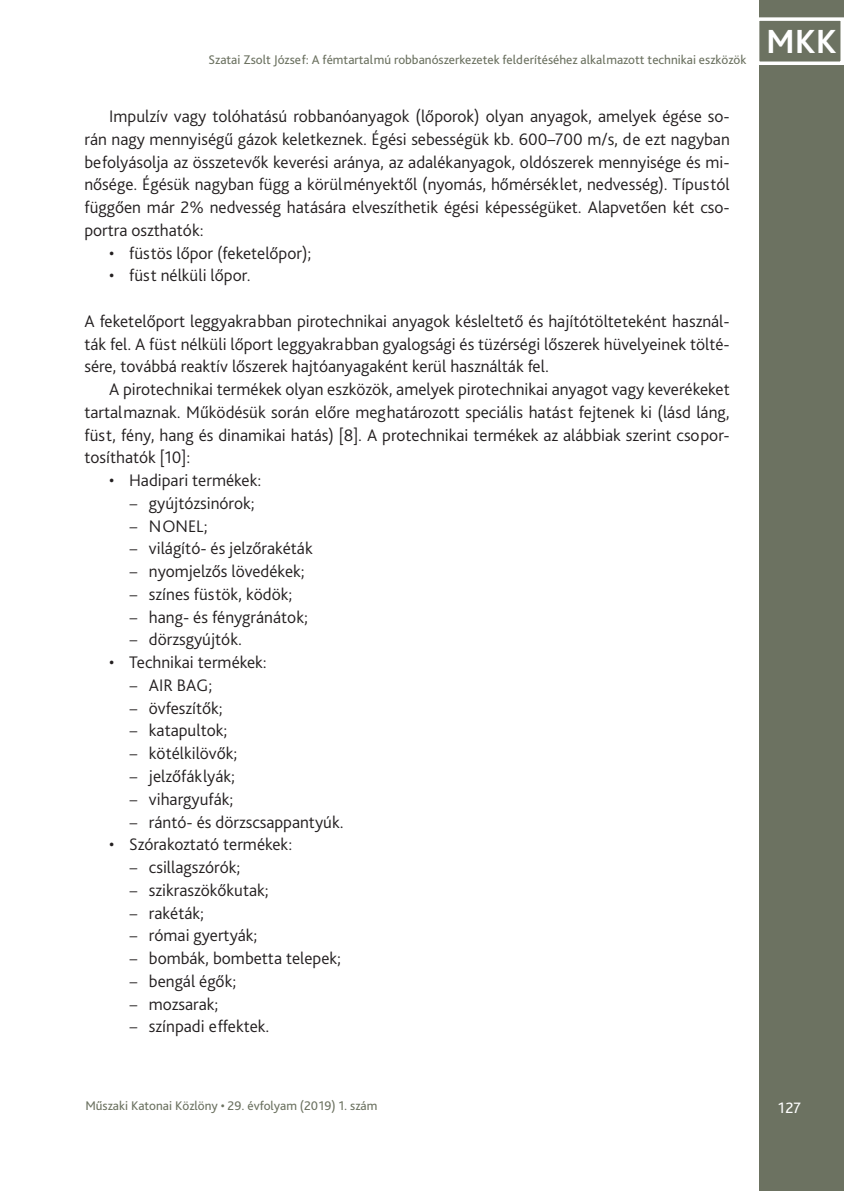
<style>
.page{position:relative;width:844px;height:1191px;background:#fff}
.page>*{position:absolute;margin:0;border:0;box-sizing:border-box;transform-origin:0 0}
.t1{font:700 35px "Bliss Pro";color:#fff}
.Szöveg{font:300 17.5px/22.8px "Bliss Pro";color:#231f20;text-align:justify}
.Szöveg_1st___3_mm{font:300 17.5px/22.8px "Bliss Pro";color:#231f20;text-align:justify}
.t2{font:15.75px "Bliss Pro";color:#fff}
.t3{font:13.12px "Bliss Pro";color:#6c7261}
.s1{font-family:"Chaparral Pro";font-weight:400}
</style>
<div class="page">
<div style="left:759px;top:0;width:84px;height:1191px;background:#6c7261"></div>
<div style="left:755px;top:17px;width:88px;height:48px;border:4px solid #fff"></div>
<p class="t3" style="left:208px;top:51px;width:539px">Szatai Zsolt József: A fémtartalmú robbanószerkezetek felderítéséhez alkalmazott technikai eszközök</p>
<p class="Szöveg" style="left:84px;top:104px;width:646px;text-indent:25px">Impulzív vagy tolóhatású robbanóanyagok (lőporok) olyan anyagok, amelyek égése so&shy;rán nagy mennyiségű gázok keletkeznek. Égési sebességük kb. 600–700 m/s, de ezt nagyban befolyásolja az összetevők keverési aránya, az adalékanyagok, oldószerek mennyisége és mi&shy;nősége. Égésük nagyban függ a körülményektől (nyomás, hőmérséklet, nedvesség). Típustól függően már 2% nedvesség hatására elveszíthetik égési képességüket. Alapvetően két cso&shy;portra oszthatók:</p>
<p class="Szöveg" style="left:109px;top:241px;width:204px">• füstös lőpor (feketelőpor);</p>
<p class="Szöveg" style="left:109px;top:264px;width:143px">• füst nélküli lőpor.</p>
<p class="Szöveg_1st___3_mm" style="left:84px;top:309px;width:646px">A feketelőport leggyakrabban pirotechnikai anyagok késleltető és hajítótölteteként használ&shy;ták fel. A füst nélküli lőport leggyakrabban gyalogsági és tüzérségi lőszerek hüvelyeinek tölté&shy;sére, továbbá reaktív lőszerek hajtóanyagaként kerül használták fel.</p>
<p class="Szöveg" style="left:84px;top:377px;width:646px;text-indent:25px">A pirotechnikai termékek olyan eszközök, amelyek pirotechnikai anyagot vagy keverékeket tartalmaznak. Működésük során előre meghatározott speciális hatást fejtenek ki (lásd láng, füst, fény, hang és dinamikai hatás) [8]. A protechnikai termékek az alábbiak szerint csopor&shy;tosíthatók [10]:</p>
<p class="Szöveg" style="left:109px;top:468px;width:153px">• Hadipari termékek:</p>
<p class="Szöveg" style="left:129px;top:491px;width:127px"><span class="s1">–</span> gyújtózsinórok;</p>
<p class="Szöveg" style="left:129px;top:514px;width:80px"><span class="s1">–</span> NONEL;</p>
<p class="Szöveg" style="left:129px;top:537px;width:185px"><span class="s1">–</span> világító- és jelzőrakéták</p>
<p class="Szöveg" style="left:129px;top:559px;width:177px"><span class="s1">–</span> nyomjelzős lövedékek;</p>
<p class="Szöveg" style="left:129px;top:582px;width:165px"><span class="s1">–</span> színes füstök, ködök;</p>
<p class="Szöveg" style="left:129px;top:605px;width:180px"><span class="s1">–</span> hang- és fénygránátok;</p>
<p class="Szöveg" style="left:129px;top:628px;width:114px"><span class="s1">–</span> dörzsgyújtók.</p>
<p class="Szöveg" style="left:109px;top:650px;width:159px">• Technikai termékek:</p>
<p class="Szöveg" style="left:129px;top:673px;width:85px"><span class="s1">–</span> AIR BAG;</p>
<p class="Szöveg" style="left:129px;top:696px;width:95px"><span class="s1">–</span> övfeszítők;</p>
<p class="Szöveg" style="left:129px;top:719px;width:100px"><span class="s1">–</span> katapultok;</p>
<p class="Szöveg" style="left:129px;top:741px;width:110px"><span class="s1">–</span> kötélkilövők;</p>
<p class="Szöveg" style="left:129px;top:764px;width:107px"><span class="s1">–</span> jelzőfáklyák;</p>
<p class="Szöveg" style="left:129px;top:787px;width:106px"><span class="s1">–</span> vihargyufák;</p>
<p class="Szöveg" style="left:129px;top:810px;width:216px"><span class="s1">–</span> rántó- és dörzscsappantyúk.</p>
<p class="Szöveg" style="left:109px;top:832px;width:184px">• Szórakoztató termékek:</p>
<p class="Szöveg" style="left:129px;top:855px;width:113px"><span class="s1">–</span> csillagszórók;</p>
<p class="Szöveg" style="left:129px;top:878px;width:141px"><span class="s1">–</span> szikraszökőkutak;</p>
<p class="Szöveg" style="left:129px;top:901px;width:76px"><span class="s1">–</span> rakéták;</p>
<p class="Szöveg" style="left:129px;top:923px;width:130px"><span class="s1">–</span> római gyertyák;</p>
<p class="Szöveg" style="left:129px;top:946px;width:213px"><span class="s1">–</span> bombák, bombetta telepek;</p>
<p class="Szöveg" style="left:129px;top:969px;width:109px"><span class="s1">–</span> bengál égők;</p>
<p class="Szöveg" style="left:129px;top:992px;width:91px"><span class="s1">–</span> mozsarak;</p>
<p class="Szöveg" style="left:129px;top:1014px;width:142px"><span class="s1">–</span> színpadi effektek.</p>
<h1 class="t1" style="left:765px;top:20px;width:72px">MKK</h1>
<p class="t3" style="left:85px;top:1098px;width:293px">Műszaki Katonai Közlöny • 29. évfolyam (2019) 1. szám</p>
<p class="t2" style="left:777px;top:1098px;width:24px">127</p>
</div>
